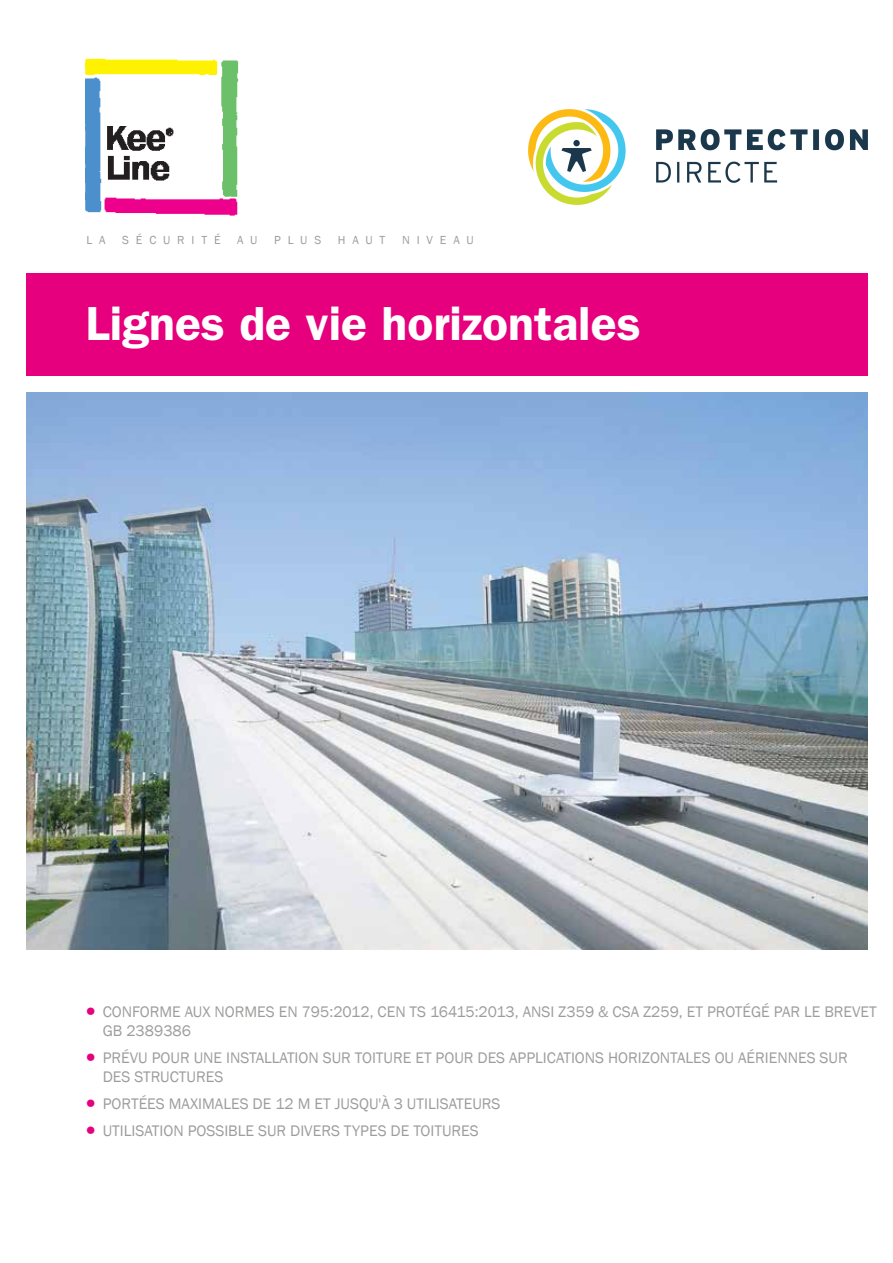
<style>
.page{position:relative;width:893px;height:1263px;background:#fff}
.page>*{position:absolute;margin:0;border:0;box-sizing:border-box;transform-origin:0 0}
.t1{font:600 48px "ITC Franklin Gothic Std";color:#fff}
.t2{font:15.75px/18.9px "Franklin Gothic";color:#9d9d9c}
.t3{font:12px "Franklin Gothic";letter-spacing:.57em;color:#9d9d9c}
.s1{font-family:"ITC Franklin Gothic Std";font-weight:600;font-size:25.5px;color:#e6007d}
</style>
<div class="page">
<img style="left:85px;top:58px;width:154px;height:158px">
<div style="left:26px;top:274px;width:842px;height:102px;background:#e6007d"></div>
<img style="left:27px;top:393px;width:841px;height:557px">
<img style="left:528px;top:109px;width:340px;height:95px">
<p class="t3" style="left:86px;top:233px;width:21px">L A</p>
<p class="t3" style="left:122px;top:233px;width:100px">SÉCURITÉ</p>
<p class="t3" style="left:237px;top:233px;width:22px">A U</p>
<p class="t3" style="left:274px;top:233px;width:49px">PLUS</p>
<p class="t3" style="left:338px;top:233px;width:49px">HAUT</p>
<p class="t3" style="left:402px;top:233px;width:73px">NIVEAU</p>
<h1 class="t1" style="left:86px;top:295px;width:556px">Lignes de vie horizontales</h1>
<p class="t2" style="left:103px;top:1002px;width:776px;text-indent:-20px"><span class="s1">•</span> CONFORME AUX NORMES EN 795:2012, CEN TS 16415:2013, ANSI Z359 &amp; CSA Z259, ET PROTÉGÉ PAR LE BREVET<br>GB 2389386</p>
<p class="t2" style="left:103px;top:1048px;width:746px;text-indent:-20px"><span class="s1">•</span> PRÉVU POUR UNE INSTALLATION SUR TOITURE ET POUR DES APPLICATIONS HORIZONTALES OU AÉRIENNES SUR<br>DES STRUCTURES</p>
<p class="t2" style="left:83px;top:1094px;width:419px"><span class="s1">•</span> PORTÉES MAXIMALES DE 12 M ET JUSQU'À 3 UTILISATEURS</p>
<p class="t2" style="left:83px;top:1121px;width:397px"><span class="s1">•</span> UTILISATION POSSIBLE SUR DIVERS TYPES DE TOITURES</p>
</div>
